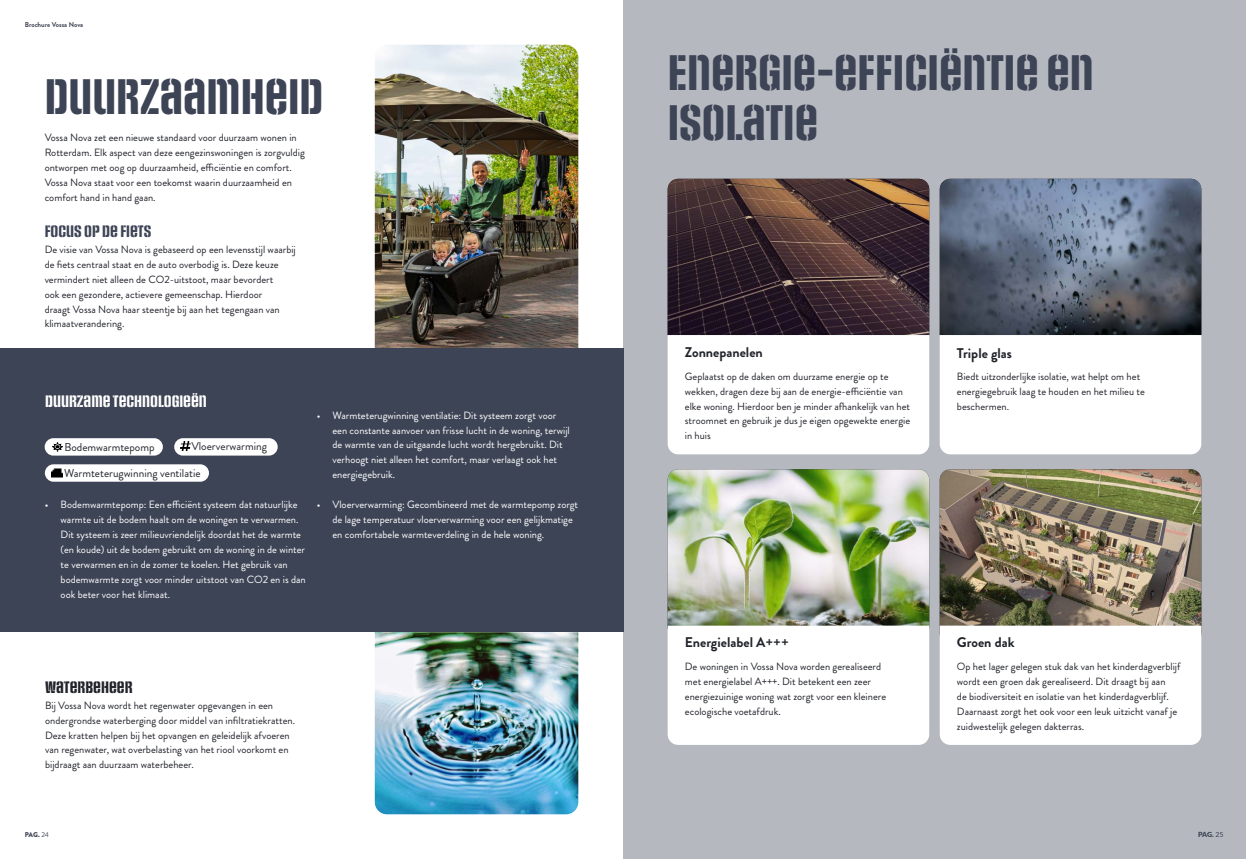
<style>
.page{position:relative;width:1246px;height:859px;background:#fff}
.page>*{position:absolute;margin:0;border:0;box-sizing:border-box;transform-origin:0 0}
.t1{font:42px/50.4px "Social Gothic Stencil";color:#3d4455}
.t2{font:700 14px "Brandon Grotesque";color:#21232b}
.t3{font:14px "Social Gothic Stencil";color:#fff}
.t4{font:14px "Social Gothic Stencil";color:#3d4455}
.t5{font:14px "Social Gothic Stencil";color:#21232b}
.t6{font:11.38px "Brandon Grotesque";color:#21232b}
.t7{font:10.5px/14.9px "Brandon Grotesque";color:#21232b}
.t8{font:10.5px/14.9px "Brandon Grotesque";color:#fff}
.t9{font:700 7px "Brandon Grotesque";color:#424657}
.t10{font:900 7px "Brandon Grotesque";color:#424657}
.t11{font:900 7px "Lato";color:#3d4455}
.s1{font-weight:400}
</style>
<div class="page">
<img style="left:375px;top:45px;width:203px;height:303px">
<div style="left:0;top:348px;width:623px;height:284px;background:#3d4455"></div>
<div style="left:45px;top:438px;width:118px;height:17px;background:#fff;border-radius:9px"></div>
<div style="left:45px;top:464px;width:164px;height:17px;background:#fff;border-radius:9px"></div>
<div style="left:174px;top:438px;width:104px;height:17px;background:#fff;border-radius:9px"></div>
<svg style="left:53px;top:442px;width:9px;height:9px"></svg>
<svg style="left:51px;top:468px;width:11px;height:10px"></svg>
<svg style="left:181px;top:441px;width:9px;height:10px"></svg>
<img style="left:375px;top:632px;width:203px;height:182px">
<div style="left:623px;top:0;width:622px;height:858px;background:#b5b8bf"></div>
<img style="left:939px;top:469px;width:261px;height:156px">
<svg style="left:667px;top:179px;width:262px;height:275px;background:#94888a"></svg>
<svg style="left:939px;top:179px;width:261px;height:275px;background:#a2a8b3"></svg>
<img style="left:667px;top:469px;width:262px;height:156px">
<div style="left:667px;top:625px;width:262px;height:119px;background:#fff"></div>
<div style="left:939px;top:625px;width:261px;height:119px;background:#fff"></div>
<p class="t9" style="left:25px;top:19px;width:60px">Brochure Vossa Nova</p>
<p class="t1" style="left:45px;top:74px;width:280px">DUURZAAMHEID</p>
<p class="t7" style="left:45px;top:130px;width:262px">Vossa Nova zet een nieuwe standaard voor duurzaam wonen in Rotterdam. Elk aspect van deze eengezinswoningen is zorgvuldig ontworpen met oog op duurzaamheid, efficiëntie en comfort.<br>Vossa Nova staat voor een toekomst waarin duurzaamheid en comfort hand in hand gaan.</p>
<p class="t4" style="left:45px;top:222px;width:108px">FOCUS OP DE FIETS</p>
<p class="t7" style="left:45px;top:242px;width:253px">De visie van Vossa Nova is gebaseerd op een levensstijl waarbij de fiets centraal staat en de auto overbodig is. Deze keuze vermindert niet alleen de CO2-uitstoot, maar bevordert<br>ook een gezondere, actievere gemeenschap. Hierdoor<br>draagt Vossa Nova haar steentje bij aan het tegengaan van klimaatverandering.</p>
<p class="t3" style="left:45px;top:392px;width:163px">DUURZAME TECHNOLOGIEËN</p>
<p class="t6" style="left:191px;top:438px;width:77px">Vloerverwarming</p>
<p class="t6" style="left:64px;top:439px;width:92px">Bodemwarmtepomp</p>
<p class="t6" style="left:64px;top:465px;width:138px">Warmteterugwinning ventilatie</p>
<p class="t8" style="left:61px;top:497px;width:246px;text-indent:-16px">• Bodemwarmtepomp: Een efficiënt systeem dat natuurlijke warmte uit de bodem haalt om de woningen te verwarmen.<br>Dit systeem is zeer milieuvriendelijk doordat het de warmte (en koude) uit de bodem gebruikt om de woning in de winter te verwarmen en in de zomer te koelen. Het gebruik van bodemwarmte zorgt voor minder uitstoot van CO2 en is dan ook beter voor het klimaat.</p>
<p class="t8" style="left:332px;top:407px;width:239px;text-indent:-16px">• Warmteterugwinning ventilatie: Dit systeem zorgt voor een constante aanvoer van frisse lucht in de woning, terwijl de warmte van de uitgaande lucht wordt hergebruikt. Dit verhoogt niet alleen het comfort, maar verlaagt ook het energiegebruik.</p>
<p class="t8" style="left:332px;top:497px;width:247px;text-indent:-16px">• Vloerverwarming: Gecombineerd met de warmtepomp zorgt de lage temperatuur vloerverwarming voor een gelijkmatige en comfortabele warmteverdeling in de hele woning.</p>
<p class="t5" style="left:45px;top:677px;width:89px">WATERBEHEER</p>
<p class="t7" style="left:45px;top:697px;width:251px">Bij Vossa Nova wordt het regenwater opgevangen in een ondergrondse waterberging door middel van infiltratiekratten.<br>Deze kratten helpen bij het opvangen en geleidelijk afvoeren van regenwater, wat overbelasting van het riool voorkomt en bijdraagt aan duurzaam waterbeheer.</p>
<p class="t10" style="left:25px;top:829px;width:26px">PAG. <span class="s1">24</span></p>
<p class="t1" style="left:667px;top:50px;width:427px">ENERGIE-EFFICIËNTIE EN<br>ISOLATIE</p>
<p class="t2" style="left:684px;top:342px;width:79px">Zonnepanelen</p>
<p class="t7" style="left:684px;top:369px;width:227px">Geplaatst op de daken om duurzame energie op te wekken, dragen deze bij aan de energie-efficiëntie van elke woning. Hierdoor ben je minder afhankelijk van het stroomnet en gebruik je dus je eigen opgewekte energie in huis</p>
<p class="t2" style="left:956px;top:344px;width:56px">Triple glas</p>
<p class="t7" style="left:956px;top:369px;width:189px">Biedt uitzonderlijke isolatie, wat helpt om het energiegebruik laag te houden en het milieu te beschermen.</p>
<p class="t2" style="left:684px;top:632px;width:106px">Energielabel A+++</p>
<p class="t7" style="left:684px;top:659px;width:203px">De woningen in Vossa Nova worden gerealiseerd met energielabel A+++. Dit betekent een zeer energiezuinige woning wat zorgt voor een kleinere ecologische voetafdruk.</p>
<p class="t2" style="left:956px;top:632px;width:59px">Groen dak</p>
<p class="t7" style="left:956px;top:659px;width:225px">Op het lager gelegen stuk dak van het kinderdagverblijf wordt een groen dak gerealiseerd. Dit draagt bij aan<br>de biodiversiteit en isolatie van het kinderdagverblijf.<br>Daarnaast zorgt het ook voor een leuk uitzicht vanaf je zuidwestelijk gelegen dakterras.</p>
<p class="t11" style="left:1197px;top:829px;width:27px">PAG. <span class="s1">25</span></p>
</div>
